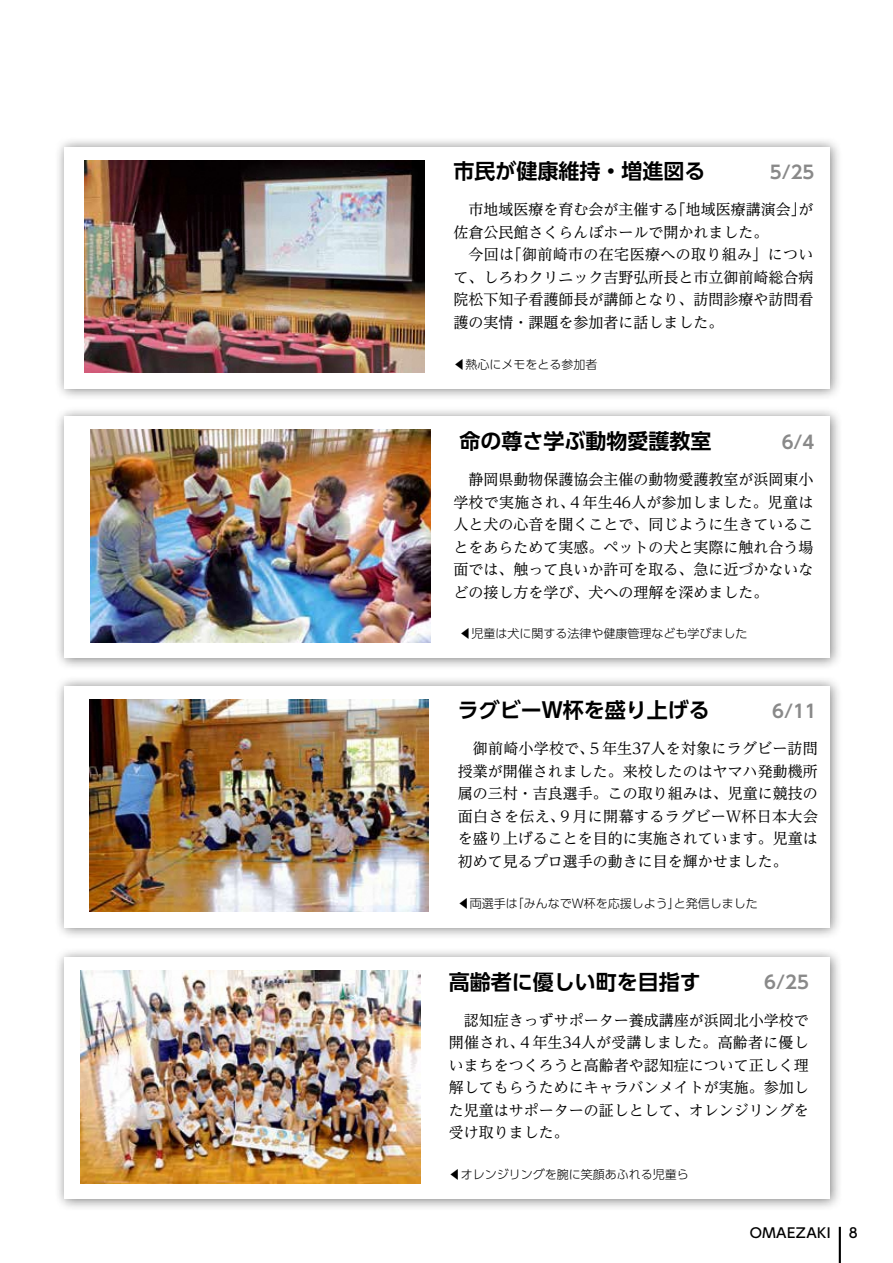
<style>
.page{position:relative;width:893px;height:1263px;background:#fff}
.page>*{position:absolute;margin:0;border:0;box-sizing:border-box;transform-origin:0 0}
.t1{font:700 21px "UD Shin Go Pro De";color:#000}
.t2{font:700 18px "UD Shin Go Pro De";color:#898989}
.t3{font:15px/22.5px "UD Reimin Pro";color:#000;text-align:justify}
.t4{font:500 13.5px "UD Shin Go Pro";letter-spacing:.035em;color:#000}
.t5{font:300 12px "UD Shin Go Pro";color:#000}
</style>
<div class="page">
<div style="left:54px;top:675px;width:789px;height:265px;background:#000;opacity:.5"></div>
<div style="left:65px;top:686px;width:765px;height:241px;background:#fff"></div>
<img style="left:89px;top:699px;width:340px;height:213px">
<div style="left:54px;top:405px;width:788px;height:266px;background:#000;opacity:.5"></div>
<div style="left:65px;top:416px;width:765px;height:242px;background:#fff"></div>
<img style="left:91px;top:430px;width:340px;height:212px">
<div style="left:54px;top:136px;width:789px;height:265px;background:#000;opacity:.5"></div>
<div style="left:65px;top:147px;width:765px;height:242px;background:#fff"></div>
<img style="left:85px;top:160px;width:340px;height:213px">
<div style="left:54px;top:947px;width:788px;height:265px;background:#000;opacity:.5"></div>
<div style="left:65px;top:957px;width:765px;height:242px;background:#fff"></div>
<img style="left:80px;top:971px;width:340px;height:212px">
<hr style="left:839px;top:1227px;width:2px;height:36px;background:#000">
<h1 class="t1" style="left:453px;top:154px;width:253px">市民が健康維持・増進図る</h1>
<p class="t2" style="left:770px;top:157px;width:46px">5/25</p>
<p class="t3" style="left:453px;top:198px;width:361px;text-indent:15px">市地域医療を育む会が主催する「地域医療講演会」が佐倉公民館さくらんぼホールで開かれました。</p>
<p class="t3" style="left:453px;top:243px;width:361px;text-indent:15px">今回は「御前崎市の在宅医療への取り組み」について、しろわクリニック吉野弘所長と市立御前崎総合病院松下知子看護師長が講師となり、訪問診療や訪問看護の実情・課題を参加者に話しました。</p>
<p class="t5" style="left:453px;top:354px;width:145px">◀熱心にメモをとる参加者</p>
<h1 class="t1" style="left:459px;top:423px;width:253px">命の尊さ学ぶ動物愛護教室</h1>
<p class="t2" style="left:782px;top:427px;width:34px">6/4</p>
<p class="t3" style="left:453px;top:468px;width:361px;text-indent:15px">静岡県動物保護協会主催の動物愛護教室が浜岡東小学校で実施され、４年生46人が参加しました。児童は人と犬の心音を聞くことで、同じように生きていることをあらためて実感。ペットの犬と実際に触れ合う場面では、触って良いか許可を取る、急に近づかないなどの接し方を学び、犬への理解を深めました。</p>
<p class="t5" style="left:459px;top:624px;width:289px">◀児童は犬に関する法律や健康管理なども学びました</p>
<h1 class="t1" style="left:458px;top:693px;width:253px">ラグビーＷ杯を盛り上げる</h1>
<p class="t2" style="left:772px;top:696px;width:46px">6/11</p>
<p class="t3" style="left:458px;top:737px;width:362px;text-indent:15px">御前崎小学校で、５年生37人を対象にラグビー訪問授業が開催されました。来校したのはヤマハ発動機所属の三村・吉良選手。この取り組みは、児童に競技の面白さを伝え、９月に開幕するラグビーＷ杯日本大会を盛り上げることを目的に実施されています。児童は初めて見るプロ選手の動きに目を輝かせました。</p>
<p class="t5" style="left:458px;top:893px;width:301px">◀両選手は「みんなでＷ杯を応援しよう」と発信しました</p>
<h1 class="t1" style="left:449px;top:964px;width:253px">高齢者に優しい町を目指す</h1>
<p class="t2" style="left:764px;top:967px;width:46px">6/25</p>
<p class="t3" style="left:449px;top:1008px;width:361px;text-indent:15px">認知症きっずサポーター養成講座が浜岡北小学校で開催され、４年生34人が受講しました。高齢者に優しいまちをつくろうと高齢者や認知症について正しく理解してもらうためにキャラバンメイトが実施。参加した児童はサポーターの証しとして、オレンジリングを受け取りました。</p>
<p class="t5" style="left:449px;top:1165px;width:241px">◀オレンジリングを腕に笑顔あふれる児童ら</p>
<p class="t4" style="left:750px;top:1221px;width:83px">OMAEZAKI</p>
<p class="t4" style="left:849px;top:1221px;width:10px">8</p>
</div>
